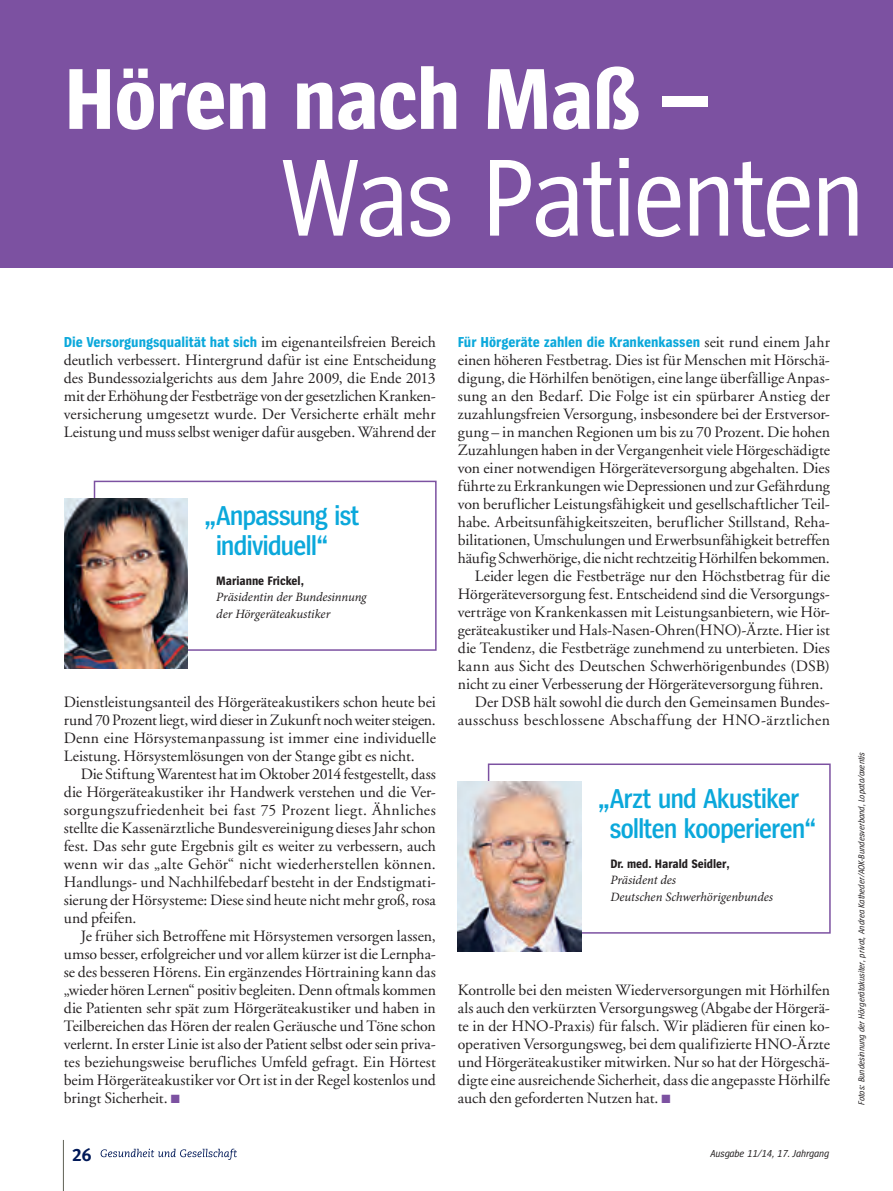
<style>
.page{position:relative;width:893px;height:1191px;background:#fff}
.page>*{position:absolute;margin:0;border:0;box-sizing:border-box;transform-origin:0 0}
.t1{font:114px "Spiegel Cd";letter-spacing:-.02em;color:#fff}
.t2{font:700 90px "Spiegel Cd";letter-spacing:-.015em;color:#fff}
.t3{font:600 28.5px/30px "Spiegel Cd";letter-spacing:-.02em;color:#0ba8db}
.Thema_Fließ_mE{font:15.75px/18px "GG Garamond";color:#231f20;text-align:justify}
.Thema_Fließ_oE{font:15.75px/18px "GG Garamond";letter-spacing:-.005em;color:#231f20;text-align:justify}
.Thema_Fließ_oE-2{font:700 15px "Spiegel Cd";color:#0ba8db}
.t4{font:italic 12.75px/16.5px "Minion Pro";letter-spacing:-.005em;color:#231f20}
.t5{font:italic 10.5px "Spiegel Cd";color:#231f20}
.allg-Fotocredits{font:italic 9px "Spiegel Cd";color:#231f20}
.s1{font-family:"GG Garamond";font-weight:400;font-size:15.75px;color:#231f20}
.s2{font-family:"Spiegel Cd";font-weight:700;font-style:normal}
.s3{color:#7c51a1}
</style>
<div class="page">
<hr style="left:63px;top:1140px;width:1px;height:51px;background:#606155">
<svg style="left:101px;top:1148px;width:136px;height:11px"></svg>
<div style="left:0;top:0;width:893px;height:268px;background:#7c51a1"></div>
<div style="left:94px;top:480px;width:343px;height:171px;border:2px solid #7c51a1"></div>
<img style="left:64px;top:499px;width:123px;height:170px">
<div style="left:488px;top:763px;width:343px;height:170px;border:2px solid #7c51a1"></div>
<img style="left:458px;top:781px;width:123px;height:170px">
<p class="t2" style="left:64px;top:54px;width:645px">Hören nach Maß –</p>
<p class="t1" style="left:281px;top:141px;width:586px">Was Patienten</p>
<p class="Thema_Fließ_oE-2" style="left:64px;top:334px;width:374px">Die Versorgungsqualität hat sich <span class="s1">im eigenanteilsfreien Bereich</span></p>
<p class="Thema_Fließ_oE" style="left:64px;top:351px;width:374px">deutlich verbessert. Hintergrund dafür ist eine Entscheidung des Bundessozialgerichts aus dem Jahre 2009, die Ende 2013 mit der Erhöhung der Festbeträge von der gesetzlichen Kranken&shy;versicherung umgesetzt wurde. Der Versicherte erhält mehr Leistung und muss selbst weniger dafür ausgeben. Während der</p>
<p class="t3" style="left:216px;top:502px;width:145px;text-indent:-12px">„Anpassung ist individuell“</p>
<p class="t4" style="left:216px;top:572px;width:152px"><span class="s2">Marianne Frickel,<br></span>Präsidentin der Bundesinnung der Hörgeräteakustiker</p>
<p class="Thema_Fließ_oE" style="left:64px;top:693px;width:374px">Dienstleistungsanteil des Hörgeräteakustikers schon heute bei rund 70 Prozent liegt, wird dieser in Zukunft noch weiter steigen.<br>Denn eine Hörsystemanpassung ist immer eine individuelle Leistung. Hörsystemlösungen von der Stange gibt es nicht.</p>
<p class="Thema_Fließ_mE" style="left:64px;top:765px;width:374px;text-indent:17px">Die Stiftung Warentest hat im Oktober 2014 festgestellt, dass die Hörgeräteakustiker ihr Handwerk verstehen und die Ver&shy;sorgungszufriedenheit bei fast 75 Prozent liegt. Ähnliches stellte die Kassenärztliche Bundesvereinigung dieses Jahr schon fest. Das sehr gute Ergebnis gilt es weiter zu verbessern, auch wenn wir das „alte Gehör“ nicht wiederherstellen können.<br>Handlungs- und Nachhilfebedarf besteht in der Endstigmati&shy;sierung der Hörsysteme: Diese sind heute nicht mehr groß, rosa und pfeifen.</p>
<p class="Thema_Fließ_mE" style="left:64px;top:927px;width:374px;text-indent:17px">Je früher sich Betroffene mit Hörsystemen versorgen lassen, umso besser, erfolgreicher und vor allem kürzer ist die Lernpha&shy;se des besseren Hörens. Ein ergänzendes Hörtraining kann das „wieder hören Lernen“ positiv begleiten. Denn oftmals kommen die Patienten sehr spät zum Hörgeräteakustiker und haben in Teilbereichen das Hören der realen Geräusche und Töne schon verlernt. In erster Linie ist also der Patient selbst oder sein priva&shy;tes beziehungsweise berufliches Umfeld gefragt. Ein Hörtest beim Hörgeräteakustiker vor Ort ist in der Regel kostenlos und bringt Sicherheit. <span class="s3">√</span></p>
<p class="Thema_Fließ_oE-2" style="left:458px;top:334px;width:374px">Für Hörgeräte zahlen die Krankenkassen <span class="s1">seit rund einem Jahr</span></p>
<p class="Thema_Fließ_oE" style="left:458px;top:351px;width:374px">einen höheren Festbetrag. Dies ist für Menschen mit Hörschä&shy;digung, die Hörhilfen benötigen, eine lange überfällige Anpas&shy;sung an den Bedarf. Die Folge ist ein spürbarer Anstieg der zuzahlungsfreien Versorgung, insbesondere bei der Erstversor&shy;gung – in manchen Regionen um bis zu 70 Prozent. Die hohen Zuzahlungen haben in der Vergangenheit viele Hörgeschädigte von einer notwendigen Hörgeräteversorgung abgehalten. Dies führte zu Erkrankungen wie Depressionen und zur Gefährdung von beruflicher Leistungsfähigkeit und gesellschaftlicher Teil&shy;habe. Arbeitsunfähigkeitszeiten, beruflicher Stillstand, Reha&shy;bilitationen, Umschulungen und Erwerbsunfähigkeit betreffen häufig Schwerhörige, die nicht rechtzeitig Hörhilfen bekommen.</p>
<p class="Thema_Fließ_mE" style="left:458px;top:567px;width:374px;text-indent:17px">Leider legen die Festbeträge nur den Höchstbetrag für die Hörgeräteversorgung fest. Entscheidend sind die Versorgungs&shy;verträge von Krankenkassen mit Leistungsanbietern, wie Hör&shy;geräteakustiker und Hals-Nasen-Ohren(HNO)-Ärzte. Hier ist die Tendenz, die Festbeträge zunehmend zu unterbieten. Dies kann aus Sicht des Deutschen Schwerhörigenbundes (DSB) nicht zu einer Verbesserung der Hörgeräteversorgung führen.</p>
<p class="Thema_Fließ_mE" style="left:458px;top:693px;width:374px;text-align:right">Der DSB hält sowohl die durch den Gemeinsamen Bundes&shy;ausschuss beschlossene Abschaffung der HNO-ärztlichen</p>
<p class="t3" style="left:598px;top:784px;width:219px;text-align:center">„Arzt und Akustiker sollten kooperieren“</p>
<p class="t4" style="left:610px;top:855px;width:164px"><span class="s2">Dr. med. Harald Seidler,<br></span>Präsident des<br>Deutschen Schwerhörigenbundes</p>
<p class="Thema_Fließ_mE" style="left:458px;top:981px;width:374px">Kontrolle bei den meisten Wiederversorgungen mit Hörhilfen als auch den verkürzten Versorgungsweg (Abgabe der Hörgerä&shy;te in der HNO-Praxis) für falsch. Wir plädieren für einen ko&shy;operativen Versorgungsweg, bei dem qualifizierte HNO-Ärzte und Hörgeräteakustiker mitwirken. Nur so hat der Hörgeschä&shy;digte eine ausreichende Sicherheit, dass die angepasste Hörhilfe auch den geforderten Nutzen hat. <span class="s3">√</span></p>
<p class="t5" style="left:710px;top:1148px;width:120px">Ausgabe 11/14, 17. Jahrgang</p>
<p class="allg-Fotocredits" style="left:857px;top:1104px;width:354px;rotate:-90deg">Fotos: Bundesinnung der Hörgerätakusiter, privat, Andrea Katheder/AOK-Bundesverband, Lopata/axentis</p>
</div>
